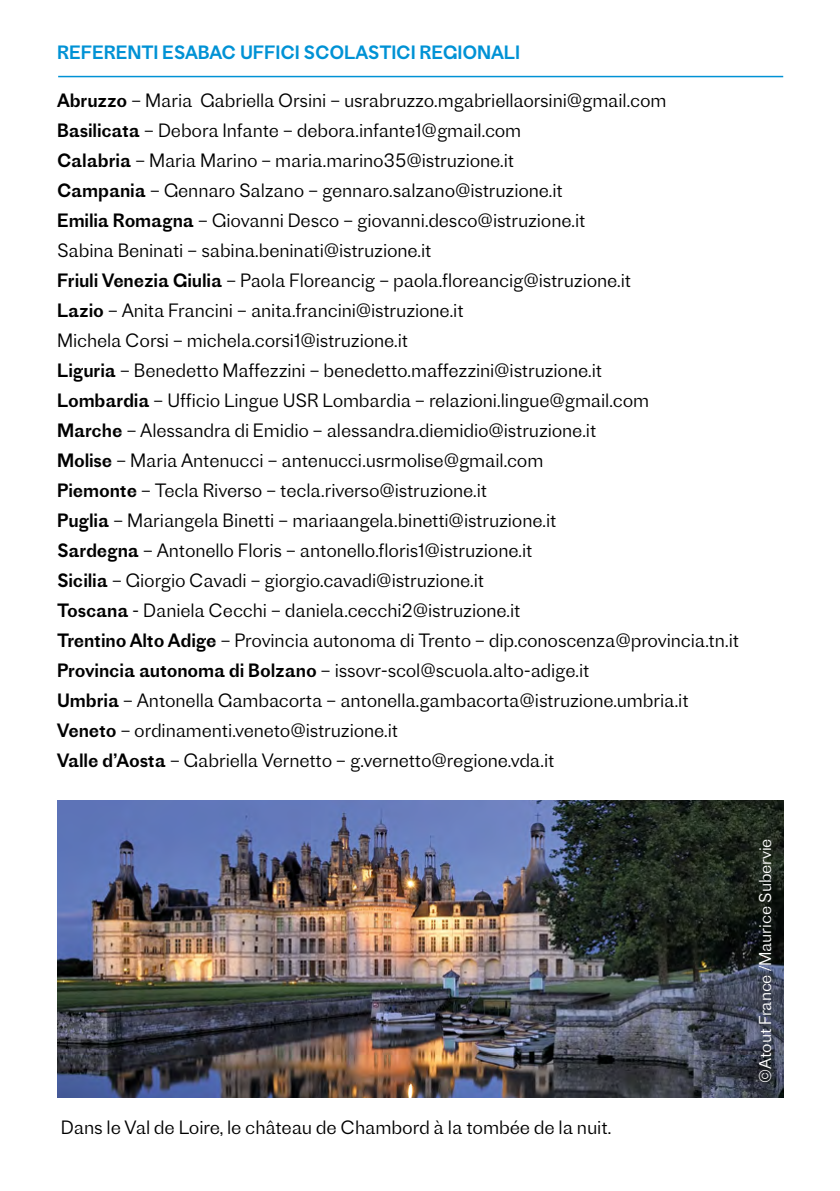
<style>
.page{position:relative;width:840px;height:1191px;background:#fff}
.page>*{position:absolute;margin:0;border:0;box-sizing:border-box;transform-origin:0 0}
.t1{font:300 18px/30px "Proto Grotesk";letter-spacing:-.01em;color:#000}
.t2{font:18px "Proto Grotesk";letter-spacing:-.01em;color:#0092d5}
.t3{font:300 16px "Proto Grotesk";letter-spacing:-.01em;color:#fff}
.s1{font-weight:400}
</style>
<div class="page">
<hr style="left:58px;top:76px;width:724px;height:1px;background:#0092d5">
<img style="left:57px;top:801px;width:725px;height:297px">
<p class="t2" style="left:57px;top:39px;width:464px">REFERENTI ESABAC UFFICI SCOLASTICI REGIONALI</p>
<p class="t1" style="left:57px;top:85px;width:683px"><span class="s1">Abruzzo</span> – Maria Gabriella Orsini – usrabruzzo.mgabriellaorsini@gmail.com <span class="s1">Basilicata</span> – Debora Infante – debora.infante1@gmail.com<br><span class="s1">Calabria</span> – Maria Marino – maria.marino35@istruzione.it<br><span class="s1">Campania</span> – Gennaro Salzano – gennaro.salzano@istruzione.it<br><span class="s1">Emilia Romagna</span> – Giovanni Desco – giovanni.desco@istruzione.it<br>Sabina Beninati – sabina.beninati@istruzione.it<br><span class="s1">Friuli Venezia Giulia</span> – Paola Floreancig – paola.floreancig@istruzione.it<br><span class="s1">Lazio</span> – Anita Francini – anita.francini@istruzione.it<br>Michela Corsi – michela.corsi1@istruzione.it<br><span class="s1">Liguria</span> – Benedetto Maffezzini – benedetto.maffezzini@istruzione.it<br><span class="s1">Lombardia</span> – Ufficio Lingue USR Lombardia – relazioni.lingue@gmail.com<br><span class="s1">Marche</span> – Alessandra di Emidio – alessandra.diemidio@istruzione.it<br><span class="s1">Molise</span> – Maria Antenucci – antenucci.usrmolise@gmail.com<br><span class="s1">Piemonte</span> – Tecla Riverso – tecla.riverso@istruzione.it<br><span class="s1">Puglia</span> – Mariangela Binetti – mariaangela.binetti@istruzione.it<br><span class="s1">Sardegna</span> – Antonello Floris – antonello.floris1@istruzione.it<br><span class="s1">Sicilia</span> – Giorgio Cavadi – giorgio.cavadi@istruzione.it<br><span class="s1">Toscana</span> - Daniela Cecchi – daniela.cecchi2@istruzione.it<br><span class="s1">Trentino Alto Adige</span> – Provincia autonoma di Trento – dip.conoscenza@provincia.tn.it <span class="s1">Provincia autonoma di Bolzano</span> – issovr-scol@scuola.alto-adige.it<br><span class="s1">Umbria</span> – Antonella Gambacorta – antonella.gambacorta@istruzione.umbria.it <span class="s1">Veneto</span> – ordinamenti.veneto@istruzione.it<br><span class="s1">Valle d’Aosta</span> – Gabriella Vernetto – g.vernetto@regione.vda.it</p>
<p class="t1" style="left:61px;top:1112px;width:552px">Dans le Val de Loire, le château de Chambord à la tombée de la nuit.</p>
<p class="t3" style="left:753px;top:1082px;width:246px;rotate:-90deg">©Atout France /Maurice Subervie</p>
</div>
